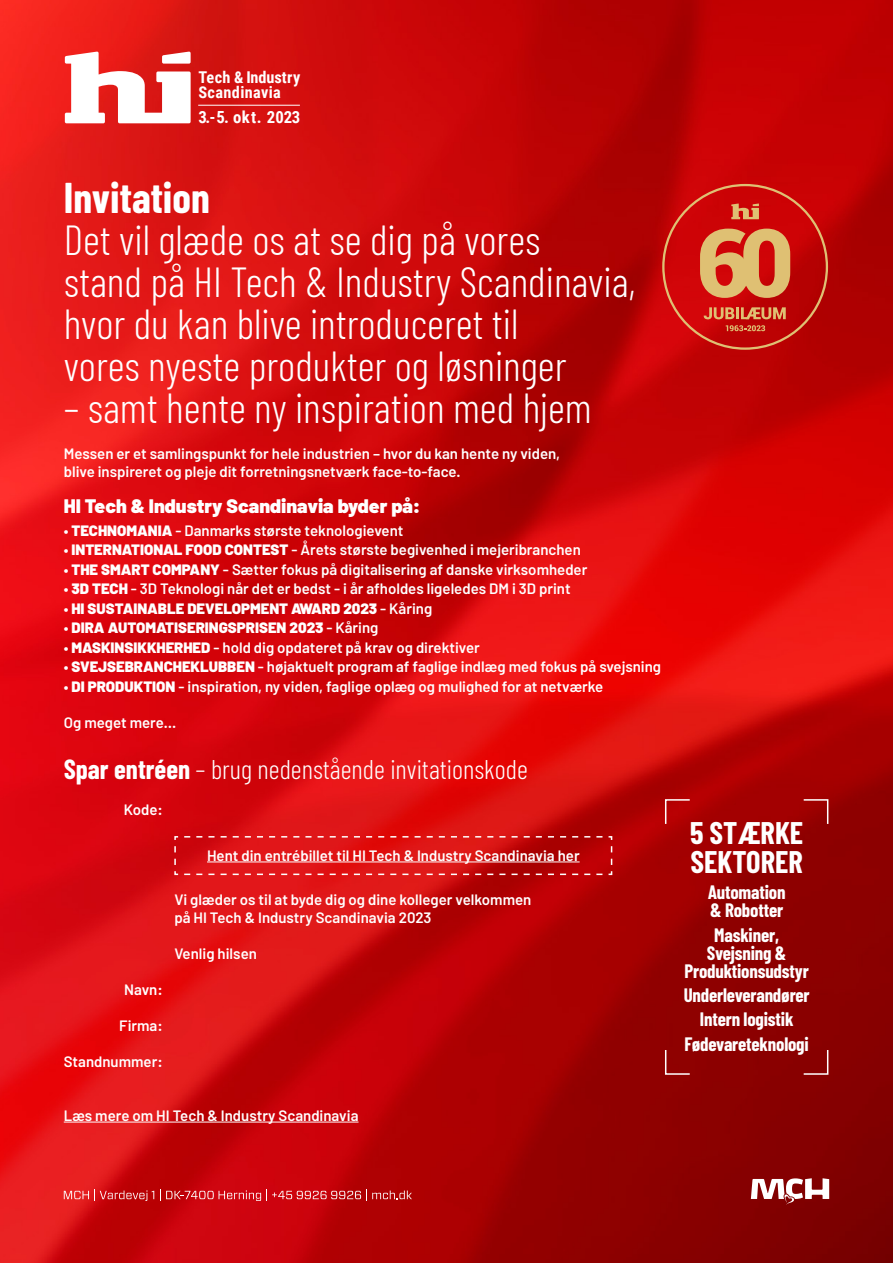
<style>
.page{position:relative;width:893px;height:1263px;background:#fff}
.page>*{position:absolute;margin:0;border:0;box-sizing:border-box;transform-origin:0 0}
.t1{font:300 42px/42px "Barlow Condensed";color:#fff}
.t2{font:700 42px "Barlow Condensed";color:#fff}
.t3{font:700 30.45px/28.8px "Barlow Condensed";color:#fff}
.t4{font:300 27px "Barlow Condensed";color:#fff}
.t5{font:900 19.5px "Barlow";color:#fff}
.t6{font:700 18.9px/18px "Barlow Condensed";letter-spacing:-.01em;color:#fff;text-align:center}
.t7{font:700 16.65px "Roboto Condensed";color:#fff}
.t8{font:700 16.35px/15px "Roboto Condensed";letter-spacing:.025em;color:#fff}
.t9{font:600 15px/18px "Barlow";color:#fff}
.t10{font:900 15px "Barlow";color:#fff}
.s1{font-weight:900}
.s2{font-weight:600}
.s3{font-weight:700}
</style>
<div class="page">
<img style="left:0;top:0;width:893px;height:1263px">
<svg style="left:751px;top:1178px;width:78px;height:27px"></svg>
<svg style="left:64px;top:1190px;width:90px;height:11px"></svg>
<svg style="left:160px;top:1190px;width:252px;height:11px;background:#ce353a"></svg>
<svg style="left:174px;top:835px;width:439px;height:41px;background:#d41c1e"></svg>
<svg style="left:664px;top:798px;width:27px;height:27px"></svg>
<svg style="left:802px;top:798px;width:27px;height:27px"></svg>
<svg style="left:664px;top:1048px;width:27px;height:27px"></svg>
<svg style="left:802px;top:1048px;width:27px;height:27px"></svg>
<hr style="left:64px;top:1122px;width:294px;height:1px;background:#fff">
<svg style="left:65px;top:52px;width:126px;height:71px"></svg>
<hr style="left:198px;top:105px;width:102px;height:1px;background:#fff">
<svg style="left:700px;top:229px;width:90px;height:69px;background:#d9824f"></svg>
<svg style="left:731px;top:203px;width:28px;height:16px"></svg>
<svg style="left:726px;top:325px;width:39px;height:6px"></svg>
<svg style="left:704px;top:307px;width:82px;height:12px"></svg>
<p class="t8" style="left:198px;top:69px;width:103px">Tech &amp; Industry<br>Scandinavia</p>
<p class="t7" style="left:198px;top:105px;width:103px">3.-5. okt. 2023</p>
<h1 class="t2" style="left:64px;top:172px;width:147px">Invitation</h1>
<h1 class="t1" style="left:64px;top:218px;width:573px">Det vil glæde os at se dig på vores<br>stand på HI Tech &amp; Industry Scandinavia, hvor du kan blive introduceret til<br>vores nyeste produkter og løsninger</h1>
<h1 class="t1" style="left:64px;top:386px;width:529px">– samt hente ny inspiration med hjem</h1>
<p class="t9" style="left:64px;top:445px;width:498px">Messen er et samlingspunkt for hele industrien – hvor du kan hente ny viden, blive inspireret og pleje dit forretningsnetværk face-to-face.</p>
<h3 class="t5" style="left:64px;top:494px;width:358px">HI Tech &amp; Industry Scandinavia byder på:</h3>
<p class="t9" style="left:64px;top:521px;width:341px">• <span class="s1">TECHNOMANIA</span> - Danmarks største teknologievent</p>
<p class="t9" style="left:64px;top:541px;width:519px">• <span class="s1">INTERNATIONAL FOOD CONTEST</span> - Årets største begivenhed i mejeribranchen</p>
<p class="t9" style="left:64px;top:560px;width:525px">• <span class="s1">THE SMART COMPANY</span> - Sætter fokus på digitalisering af danske virksomheder</p>
<p class="t9" style="left:64px;top:580px;width:508px">• <span class="s1">3D TECH</span> - 3D Teknologi når det er bedst - i år afholdes ligeledes DM i 3D print</p>
<p class="t10" style="left:64px;top:599px;width:370px"><span class="s2">•</span> HI SUSTAINABLE DEVELOPMENT AWARD 2023 <span class="s2">- Kåring</span></p>
<p class="t10" style="left:64px;top:619px;width:316px"><span class="s2">•</span> DIRA AUTOMATISERINGSPRISEN 2023 <span class="s2">- Kåring</span></p>
<p class="t9" style="left:64px;top:638px;width:418px">• <span class="s1">MASKINSIKKHERHED</span> - hold dig opdateret på krav og direktiver</p>
<p class="t9" style="left:64px;top:658px;width:599px">• <span class="s1">SVEJSEBRANCHEKLUBBEN</span> - højaktuelt program af faglige indlæg med fokus på svejsning</p>
<p class="t9" style="left:64px;top:677px;width:541px">• <span class="s1">DI PRODUKTION</span> - inspiration, ny viden, faglige oplæg og mulighed for at netværke</p>
<p class="t9" style="left:64px;top:713px;width:114px">Og meget mere…</p>
<h3 class="t4" style="left:64px;top:752px;width:465px"><span class="s3">Spar entréen</span> – brug nedenstående invitationskode</h3>
<p class="t9" style="left:124px;top:800px;width:40px">Kode:</p>
<p class="t9" style="left:207px;top:846px;width:374px">Hent din entrébillet til HI Tech &amp; Industry Scandinavia her</p>
<p class="t9" style="left:124px;top:980px;width:40px">Navn:</p>
<p class="t9" style="left:119px;top:1016px;width:45px">Firma:</p>
<p class="t9" style="left:64px;top:1052px;width:100px">Standnummer:</p>
<p class="t9" style="left:174px;top:890px;width:359px">Vi glæder os til at byde dig og dine kolleger velkommen på HI Tech &amp; Industry Scandinavia 2023</p>
<p class="t9" style="left:174px;top:944px;width:84px">Venlig hilsen</p>
<p class="t9" style="left:64px;top:1106px;width:296px">Læs mere om HI Tech &amp; Industry Scandinavia</p>
<h2 class="t3" style="left:690px;top:818px;width:115px">5 STÆRKE<br>SEKTORER</h2>
<p class="t6" style="left:708px;top:883px;width:79px;text-align:left">Automation &amp; Robotter</p>
<p class="t6" style="left:685px;top:925px;width:126px">Maskiner,<br>Svejsning &amp;<br>Produktionsudstyr</p>
<p class="t6" style="left:684px;top:982px;width:128px;line-height:24.5px">Underleverandører<br>Intern logistik<br>Fødevareteknologi</p>
</div>
